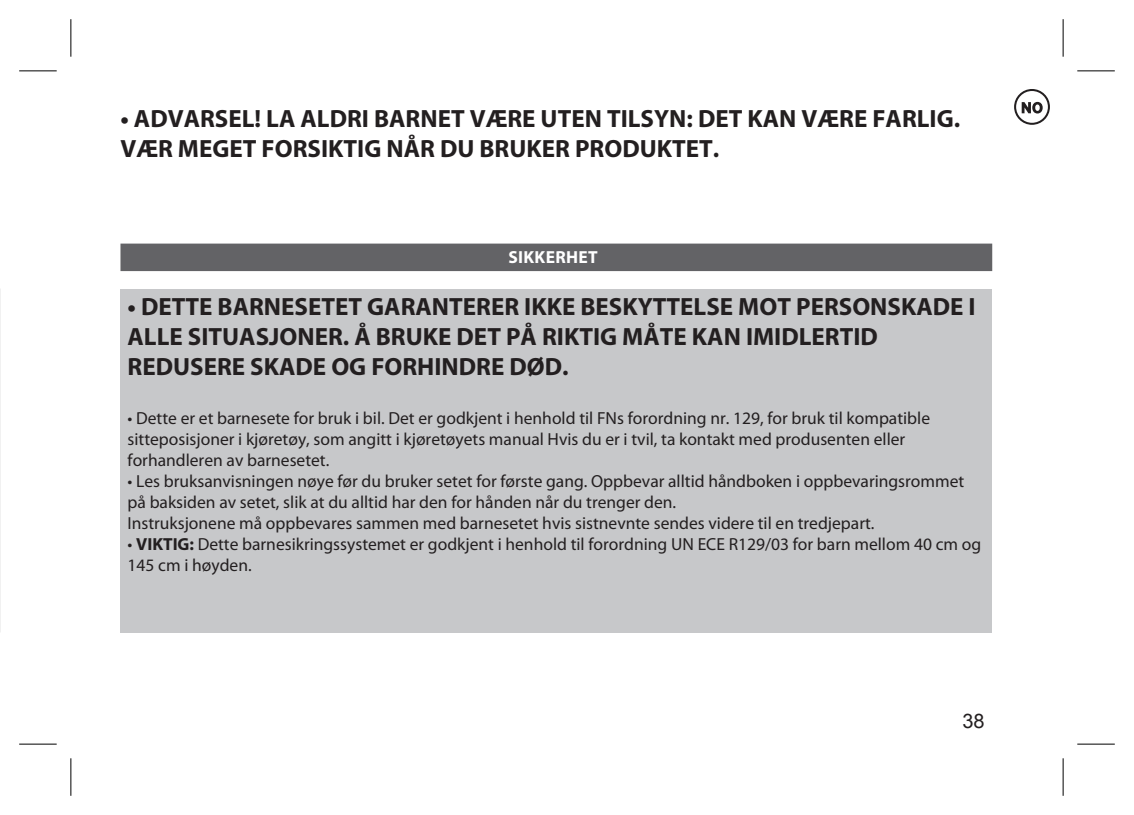
<style>
.page{position:relative;width:1134px;height:815px;background:#fff}
.page>*{position:absolute;margin:0;border:0;box-sizing:border-box;transform-origin:0 0}
.t1{font:700 25px/30px "Myriad Pro";color:#231f20}
.t2{font:20px "Arial";color:#231f20}
.t3{font:17.5px/21px "Myriad Pro";color:#231f20}
.t4{font:700 17.5px "Myriad Pro";letter-spacing:.02em;color:#fff}
.s1{font-weight:700}
</style>
<div class="page">
<svg style="left:1014px;top:89px;width:36px;height:36px"></svg>
<hr style="left:1063px;top:758px;width:1px;height:38px;background:#000">
<hr style="left:1063px;top:19px;width:1px;height:38px;background:#000">
<hr style="left:70px;top:758px;width:1px;height:38px;background:#000">
<hr style="left:70px;top:19px;width:1px;height:38px;background:#000">
<hr style="left:1077px;top:744px;width:38px;height:1px;background:#000">
<hr style="left:19px;top:744px;width:38px;height:1px;background:#000">
<hr style="left:1077px;top:70px;width:38px;height:1px;background:#000">
<hr style="left:19px;top:70px;width:38px;height:1px;background:#000">
<div style="left:120px;top:289px;width:872px;height:343px;background:#c7c8ca"></div>
<div style="left:120px;top:244px;width:872px;height:27px;background:#636366"></div>
<h1 class="t1" style="left:120px;top:104px;width:841px">• ADVARSEL! LA ALDRI BARNET VÆRE UTEN TILSYN: DET KAN VÆRE FARLIG.<br>VÆR MEGET FORSIKTIG NÅR DU BRUKER PRODUKTET.</h1>
<p class="t4" style="left:508px;top:248px;width:91px">SIKKERHET</p>
<h1 class="t1" style="left:128px;top:292px;width:850px">• DETTE BARNESETET GARANTERER IKKE BESKYTTELSE MOT PERSONSKADE I<br>ALLE SITUASJONER. Å BRUKE DET PÅ RIKTIG MÅTE KAN IMIDLERTID<br>REDUSERE SKADE OG FORHINDRE DØD.</h1>
<p class="t3" style="left:128px;top:408px;width:804px">• Dette er et barnesete for bruk i bil. Det er godkjent i henhold til FNs forordning nr. 129, for bruk til kompatible sitteposisjoner i kjøretøy, som angitt i kjøretøyets manual Hvis du er i tvil, ta kontakt med produsenten eller forhandleren av barnesetet.</p>
<p class="t3" style="left:128px;top:471px;width:838px">• Les bruksanvisningen nøye før du bruker setet for første gang. Oppbevar alltid håndboken i oppbevaringsrommet på baksiden av setet, slik at du alltid har den for hånden når du trenger den.<br>Instruksjonene må oppbevares sammen med barnesetet hvis sistnevnte sendes videre til en tredjepart.</p>
<p class="t3" style="left:128px;top:534px;width:855px">• <span class="s1">VIKTIG:</span> Dette barnesikringssystemet er godkjent i henhold til forordning UN ECE R129/03 for barn mellom 40 cm og<br>145 cm i høyden.</p>
<p class="t2" style="left:962px;top:708px;width:24px">38</p>
</div>
